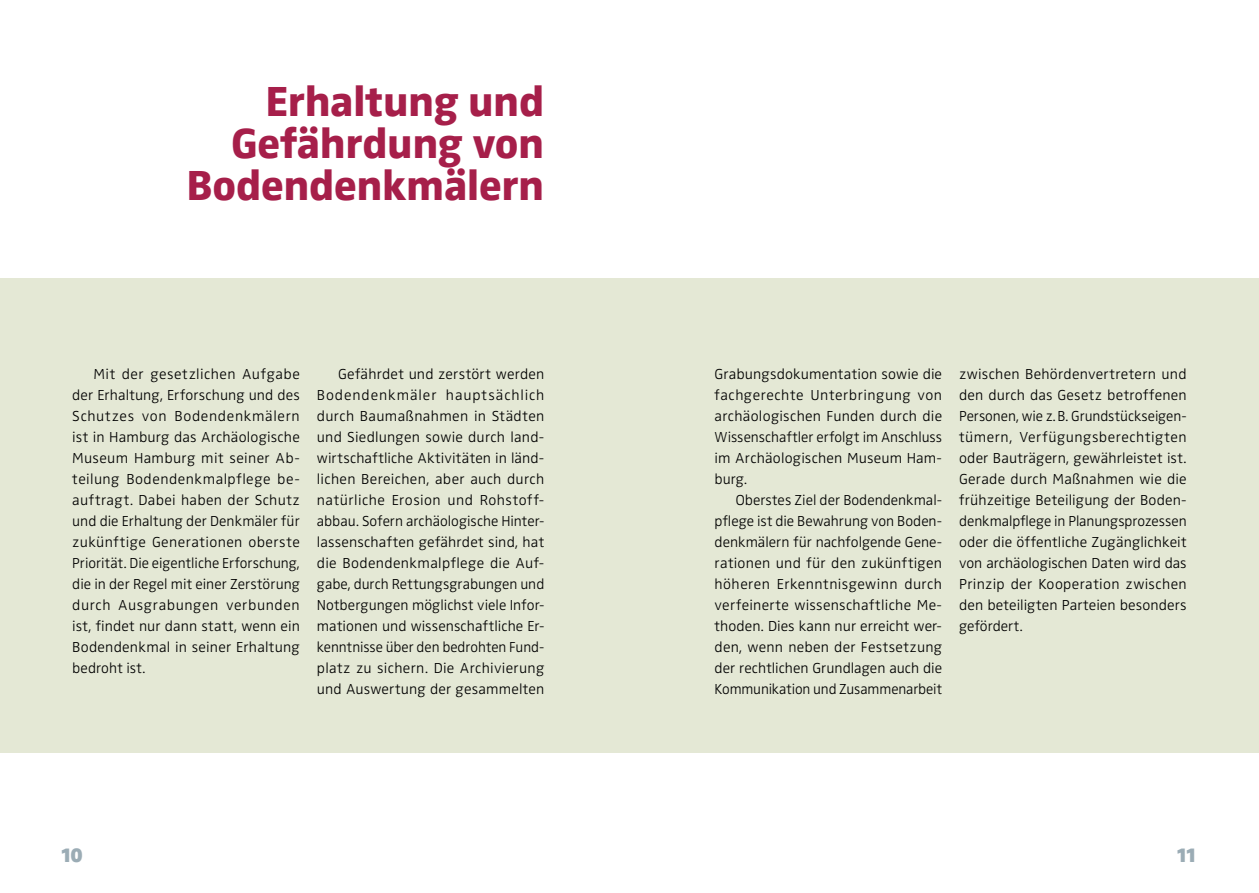
<style>
.page{position:relative;width:1259px;height:893px;background:#fff}
.page>*{position:absolute;margin:0;border:0;box-sizing:border-box;transform-origin:0 0}
.t1{font:43.5px/42px "Zwo LF w 7";letter-spacing:-.01em;color:#a61f4a;text-align:right}
.t2{font:21px "Zwo LF w 8";color:#9bacb5}
.p1{font:15px/21px "Zwo LF w 2";letter-spacing:.005em;color:#000;text-align:justify}
</style>
<div class="page">
<div style="left:0;top:279px;width:1259px;height:474px;background:#e4e8d5"></div>
<p class="t1" style="left:186px;top:80px;width:359px">Erhaltung und<br>Gefährdung von<br>Bodendenkmälern</p>
<p class="p1" style="left:72px;top:363px;width:229px;text-indent:21px">Mit der gesetzlichen Aufgabe der Erhaltung, Erforschung und des Schutzes von Bodendenkmälern ist in Hamburg das Archäologische Museum Hamburg mit seiner Ab&shy;teilung Bodendenkmalpflege be&shy;auftragt. Dabei haben der Schutz und die Erhaltung der Denkmäler für zukünftige Generationen oberste Priorität. Die eigentliche Erforschung, die in der Regel mit einer Zerstörung durch Ausgrabungen verbunden ist, findet nur dann statt, wenn ein Bodendenkmal in seiner Erhaltung bedroht ist.</p>
<p class="p1" style="left:317px;top:363px;width:229px;text-indent:21px">Gefährdet und zerstört werden Bodendenkmäler hauptsächlich durch Baumaßnahmen in Städten und Siedlungen sowie durch land&shy;wirtschaftliche Aktivitäten in länd&shy;lichen Bereichen, aber auch durch natürliche Erosion und Rohstoff&shy;abbau. Sofern archäologische Hinter&shy;lassenschaften gefährdet sind, hat die Bodendenkmalpflege die Auf&shy;gabe, durch Rettungsgrabungen und Notbergungen möglichst viele Infor&shy;mationen und wissenschaftliche Er&shy;kenntnisse über den bedrohten Fund&shy;platz zu sichern. Die Archivierung und Auswertung der gesammelten</p>
<p class="p1" style="left:714px;top:363px;width:229px">Grabungsdokumentation sowie die fachgerechte Unterbringung von archäologischen Funden durch die Wissenschaftler erfolgt im Anschluss im Archäologischen Museum Ham&shy;burg.</p>
<p class="p1" style="left:714px;top:489px;width:229px;text-indent:21px">Oberstes Ziel der Bodendenkmal&shy;pflege ist die Bewahrung von Boden&shy;denkmälern für nachfolgende Gene&shy;rationen und für den zukünftigen höheren Erkenntnisgewinn durch verfeinerte wissenschaftliche Me&shy;thoden. Dies kann nur erreicht wer&shy;den, wenn neben der Festsetzung der rechtlichen Grundlagen auch die Kommunikation und Zusammenarbeit</p>
<p class="p1" style="left:959px;top:363px;width:229px">zwischen Behördenvertretern und den durch das Gesetz betroffenen Personen, wie z.B. Grundstückseigen&shy;tümern, Verfügungsberechtigten oder Bauträgern, gewährleistet ist.<br>Gerade durch Maßnahmen wie die frühzeitige Beteiligung der Boden&shy;denkmalpflege in Planungsprozessen oder die öffentliche Zugänglichkeit von archäologischen Daten wird das Prinzip der Kooperation zwischen den beteiligten Parteien besonders gefördert.</p>
<h2 class="t2" style="left:61px;top:842px;width:23px">10</h2>
<h2 class="t2" style="left:1177px;top:842px;width:20px">11</h2>
</div>
